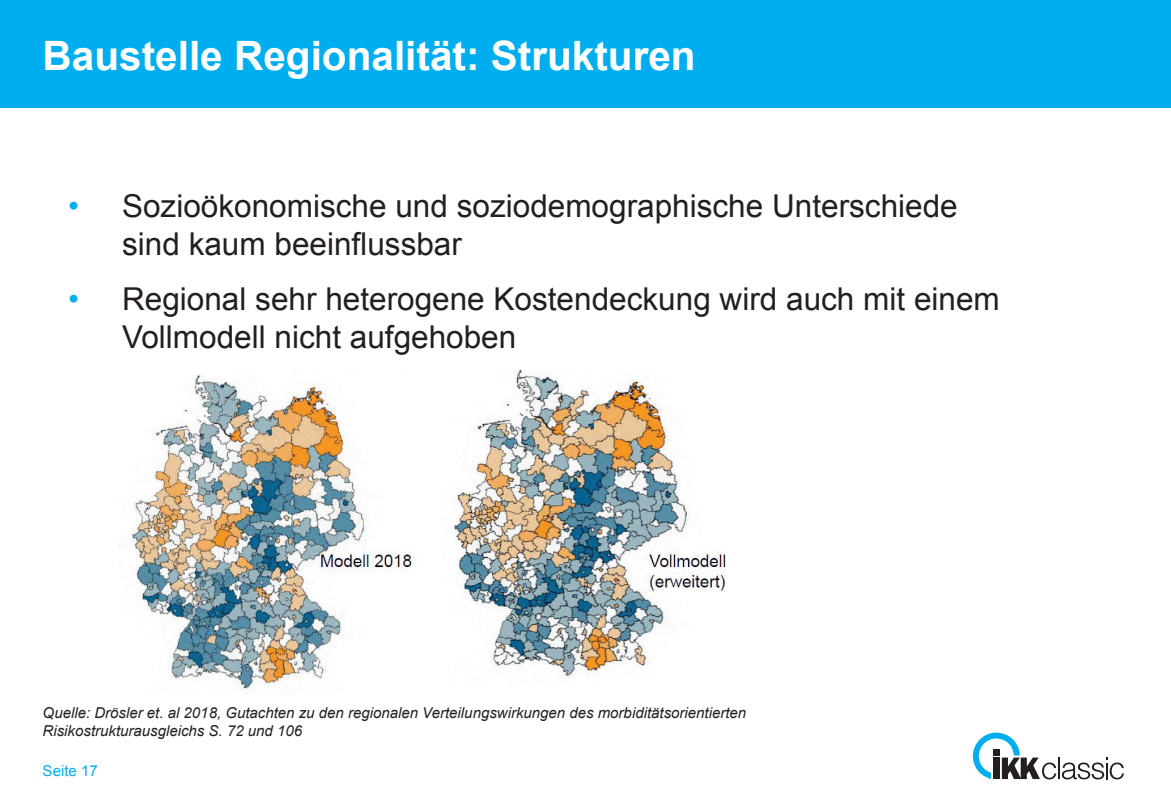
<style>
.page{position:relative;width:1171px;height:810px;background:#fff}
.page>*{position:absolute;margin:0;border:0;box-sizing:border-box;transform-origin:0 0}
.t1{font:700 40.5px "Arial";color:#fff}
.t2{font:31.5px/37.8px "Arial";color:#231f20}
.t3{font:italic 15px/18px "Arial";color:#231f20}
.t4{font:15px "Arial";color:#00aeef}
.s1{color:#00aeef}
</style>
<div class="page">
<img style="left:132px;top:370px;width:594px;height:323px">
<div style="left:0;top:0;width:1170px;height:107px;background:#00aeef"></div>
<svg style="left:972px;top:733px;width:151px;height:46px"></svg>
<p class="t1" style="left:43px;top:29px;width:654px">Baustelle Regionalität: Strukturen</p>
<p class="t2" style="left:122px;top:188px;width:837px;text-indent:-54px"><span class="s1">•</span> Sozioökonomische und soziodemographische Unterschiede sind kaum beeinflussbar</p>
<p class="t2" style="left:122px;top:280px;width:879px;text-indent:-54px"><span class="s1">•</span> Regional sehr heterogene Kostendeckung wird auch mit einem<br>Vollmodell nicht aufgehoben</p>
<p class="t3" style="left:43px;top:704px;width:705px">Quelle: Drösler et. al 2018, Gutachten zu den regionalen Verteilungswirkungen des morbiditätsorientierten<br>Risikostrukturausgleichs S. 72 und 106</p>
<p class="t4" style="left:43px;top:761px;width:57px">Seite 17</p>
</div>
